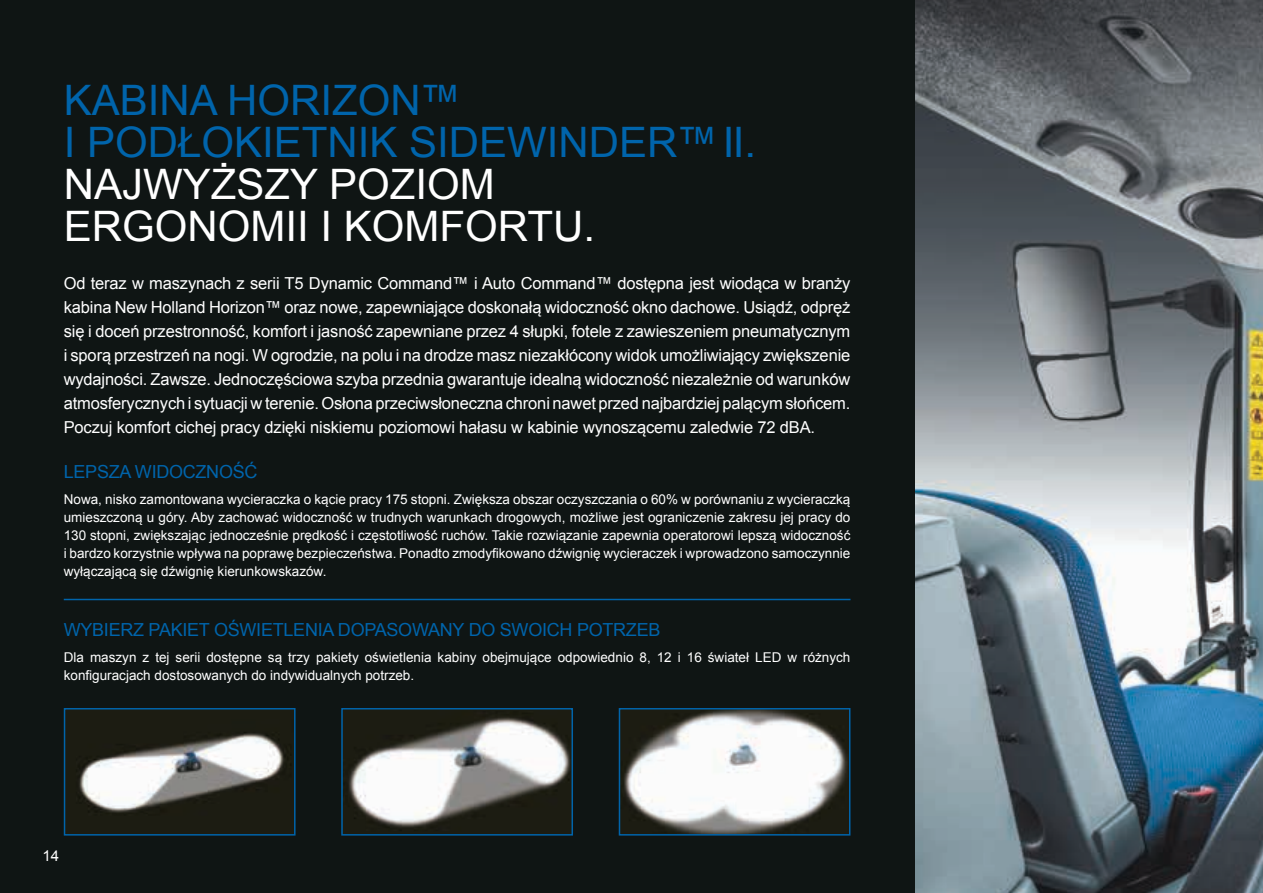
<style>
.page{position:relative;width:1263px;height:893px;background:#fff}
.page>*{position:absolute;margin:0;border:0;box-sizing:border-box;transform-origin:0 0}
.t1{font:42px/42px "Arial";color:#0064ab}
.t2{font:42px/42px "Arial";color:#fff}
.t3{font:18px "Arial";letter-spacing:-.015em;color:#0064ab}
.t4{font:16.5px/24px "Arial";letter-spacing:-.01em;color:#fff;text-align:justify}
.t5{font:15px "Arial";color:#fff}
.t6{font:13.5px/18px "Arial";color:#fff;text-align:justify}
</style>
<div class="page">
<img style="left:914px;top:0;width:349px;height:893px">
<div style="left:0;top:0;width:914px;height:893px;background:#0f1514"></div>
<img style="left:67px;top:711px;width:226px;height:122px">
<div style="left:64px;top:708px;width:232px;height:128px;border:2px solid #0064ab"></div>
<img style="left:344px;top:711px;width:226px;height:122px">
<div style="left:341px;top:708px;width:232px;height:128px;border:2px solid #0064ab"></div>
<img style="left:622px;top:711px;width:225px;height:122px">
<div style="left:619px;top:708px;width:231px;height:128px;border:2px solid #0064ab"></div>
<hr style="left:64px;top:599px;width:786px;height:1px;background:#0064ab">
<h1 class="t1" style="left:64px;top:80px;width:694px">KABINA HORIZON™<br>I PODŁOKIETNIK SIDEWINDER™ II.</h1>
<h1 class="t2" style="left:64px;top:164px;width:533px">NAJWYŻSZY POZIOM<br>ERGONOMII I KOMFORTU.</h1>
<p class="t4" style="left:64px;top:271px;width:788px">Od teraz w maszynach z serii T5 Dynamic Command™ i Auto Command™ dostępna jest wiodąca w branży kabina New Holland Horizon™ oraz nowe, zapewniające doskonałą widoczność okno dachowe. Usiądź, odpręż się i doceń przestronność, komfort i jasność zapewniane przez 4 słupki, fotele z zawieszeniem pneumatycznym i sporą przestrzeń na nogi. W ogrodzie, na polu i na drodze masz niezakłócony widok umożliwiający zwiększenie wydajności. Zawsze. Jednoczęściowa szyba przednia gwarantuje idealną widoczność niezależnie od warunków atmosferycznych i sytuacji w terenie. Osłona przeciwsłoneczna chroni nawet przed najbardziej palącym słońcem.<br>Poczuj komfort cichej pracy dzięki niskiemu poziomowi hałasu w kabinie wynoszącemu zaledwie 72 dBA.</p>
<p class="t3" style="left:64px;top:459px;width:195px">LEPSZA WIDOCZNOŚĆ</p>
<p class="t6" style="left:64px;top:490px;width:788px">Nowa, nisko zamontowana wycieraczka o kącie pracy 175 stopni. Zwiększa obszar oczyszczania o 60% w porównaniu z wycieraczką umieszczoną u góry. Aby zachować widoczność w trudnych warunkach drogowych, możliwe jest ograniczenie zakresu jej pracy do 130 stopni, zwiększając jednocześnie prędkość i częstotliwość ruchów. Takie rozwiązanie zapewnia operatorowi lepszą widoczność i bardzo korzystnie wpływa na poprawę bezpieczeństwa. Ponadto zmodyfikowano dźwignię wycieraczek i wprowadzono samoczynnie wyłączającą się dźwignię kierunkowskazów.</p>
<p class="t3" style="left:64px;top:618px;width:598px">WYBIERZ PAKIET OŚWIETLENIA DOPASOWANY DO SWOICH POTRZEB</p>
<p class="t6" style="left:64px;top:649px;width:788px">Dla maszyn z tej serii dostępne są trzy pakiety oświetlenia kabiny obejmujące odpowiednio 8, 12 i 16 świateł LED w różnych konfiguracjach dostosowanych do indywidualnych potrzeb.</p>
<p class="t5" style="left:43px;top:846px;width:18px">14</p>
</div>
